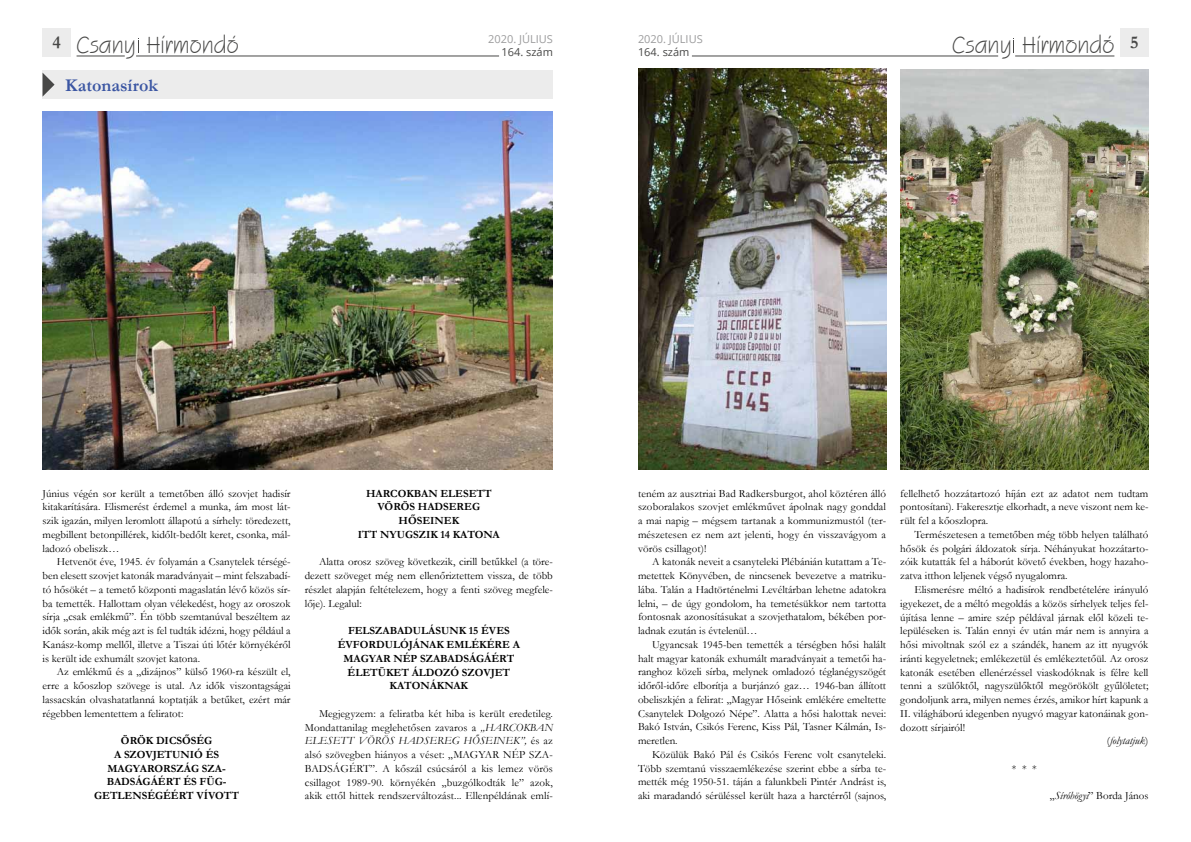
<style>
.page{position:relative;width:1191px;height:842px;background:#fff}
.page>*{position:absolute;margin:0;border:0;box-sizing:border-box;transform-origin:0 0}
.t1{font:24px "Squire D";color:#484847}
.t2{font:700 18px "Garamond";color:#3b56a3}
.t3{font:700 18px "Garamond";color:#484847}
.t4{font:11px/13.8px "Garamond";color:#000;text-align:justify}
.t5{font:700 11px/13.8px "Garamond";color:#000;text-align:center}
.t6{font:11px "Open Sans";color:#9c9c9d}
.t7{font:11px "Open Sans";color:#484847}
.t8{font:italic 11px "Garamond";color:#000}
.s1{font-style:italic}
.s2{font-style:normal}
</style>
<div class="page">
<div style="left:43px;top:28px;width:28px;height:29px;background:#ececec"></div>
<div style="left:1120px;top:28px;width:28px;height:29px;background:#ececec"></div>
<hr style="left:77px;top:55px;width:48px;height:1px;background:#484847">
<hr style="left:1015px;top:55px;width:99px;height:1px;background:#484847">
<hr style="left:136px;top:55px;width:363px;height:1px;background:#484847">
<hr style="left:692px;top:55px;width:306px;height:1px;background:#484847">
<svg style="left:138px;top:38px;width:1px;height:15px"></svg>
<svg style="left:1013px;top:38px;width:1px;height:15px"></svg>
<img style="left:43px;top:112px;width:510px;height:357px">
<img style="left:900px;top:70px;width:248px;height:399px">
<img style="left:638px;top:68px;width:248px;height:401px">
<div style="left:43px;top:70px;width:510px;height:29px;background:#ececec"></div>
<svg style="left:43px;top:73px;width:12px;height:23px"></svg>
<p class="t6" style="left:488px;top:32px;width:66px">2020. JÚLIUS</p>
<p class="t7" style="left:501px;top:45px;width:53px">164. szám</p>
<p class="t6" style="left:638px;top:32px;width:66px">2020. JÚLIUS</p>
<p class="t7" style="left:638px;top:45px;width:53px">164. szám</p>
<h1 class="t1" style="left:77px;top:32px;width:164px">Csany Hírmondó</h1>
<h1 class="t1" style="left:952px;top:32px;width:164px">Csany Hírmondó</h1>
<h2 class="t3" style="left:52px;top:30px;width:10px">4</h2>
<h2 class="t3" style="left:1130px;top:30px;width:10px">5</h2>
<h2 class="t2" style="left:65px;top:73px;width:94px">Katonasírok</h2>
<p class="t4" style="left:43px;top:486px;width:250px">Június végén sor került a temetőben álló szovjet hadisír kitakarítására. Elismerést érdemel a munka, ám most lát&shy;szik igazán, milyen leromlott állapotú a sírhely: töredezett, megbillent betonpillérek, kidőlt-bedőlt keret, csonka, mál&shy;ladozó obeliszk…</p>
<p class="t4" style="left:43px;top:555px;width:250px;text-indent:14px">Hetvenöt éve, 1945. év folyamán a Csanytelek térségé&shy;ben elesett szovjet katonák maradványait – mint felszabadí&shy;tó hősökét – a temető központi magaslatán lévő közös sír&shy;ba temették. Hallottam olyan vélekedést, hogy az oroszok sírja „csak emlékmű”. Én több szemtanúval beszéltem az idők során, akik még azt is fel tudták idézni, hogy például a Kanász-komp mellől, illetve a Tiszai úti lőtér környékéről is került ide exhumált szovjet katona.</p>
<p class="t4" style="left:43px;top:665px;width:250px;text-indent:14px">Az emlékmű és a „dizájnos” külső 1960-ra készült el, erre a kőoszlop szövege is utal. Az idők viszontagságai lassacskán olvashatatlanná koptatják a betűket, ezért már régebben lementettem a feliratot:</p>
<p class="t5" style="left:94px;top:734px;width:146px">ÖRÖK DICSŐSÉG<br>A SZOVJETUNIÓ ÉS<br>MAGYARORSZÁG SZA-<br>BADSÁGÁÉRT ÉS FÜG-<br>GETLENSÉGÉÉRT VÍVOTT</p>
<p class="t5" style="left:358px;top:486px;width:143px">HARCOKBAN ELESETT<br>VÖRÖS HADSEREG<br>HŐSEINEK<br>ITT NYUGSZIK 14 KATONA</p>
<p class="t4" style="left:305px;top:555px;width:250px;text-indent:14px">Alatta orosz szöveg következik, cirill betűkkel (a töre&shy;dezett szöveget még nem ellenőriztettem vissza, de több részlet alapján feltételezem, hogy a fenti szöveg megfele&shy;lője). Legalul:</p>
<p class="t5" style="left:338px;top:624px;width:184px">FELSZABADULÁSUNK 15 ÉVES<br>ÉVFORDULÓJÁNAK EMLÉKÉRE A<br>MAGYAR NÉP SZABADSÁGÁÉRT<br>ÉLETÜKET ÁLDOZÓ SZOVJET<br>KATONÁKNAK</p>
<p class="t4" style="left:305px;top:706px;width:250px;text-indent:14px">Megjegyzem: a feliratba két hiba is került eredetileg.<br>Mondattanilag meglehetősen zavaros a <span class="s1">„HARCOKBAN ELESETT VÖRÖS HADSEREG HŐSEINEK”,</span> és az alsó szövegben hiányos a véset: „MAGYAR NÉP SZA-BADSÁGÉRT”. A kőszál csúcsáról a kis lemez vörös csillagot 1989-90. környékén „buzgólkodták le” azok, akik ettől hittek rendszerváltozást... Ellenpéldának emlí-</p>
<p class="t4" style="left:638px;top:486px;width:250px">teném az ausztriai Bad Radkersburgot, ahol köztéren álló szoboralakos szovjet emlékművet ápolnak nagy gonddal a mai napig – mégsem tartanak a kommunizmustól (ter&shy;mészetesen ez nem azt jelenti, hogy én visszavágyom a vörös csillagot)!</p>
<p class="t4" style="left:638px;top:555px;width:250px;text-indent:14px">A katonák neveit a csanyteleki Plébánián kutattam a Te&shy;metettek Könyvében, de nincsenek bevezetve a matriku&shy;lába. Talán a Hadtörténelmi Levéltárban lehetne adatokra lelni, – de úgy gondolom, ha temetésükkor nem tartotta fontosnak azonosításukat a szovjethatalom, békében por&shy;ladnak ezután is évtelenül…</p>
<p class="t4" style="left:638px;top:637px;width:250px;text-indent:14px">Ugyancsak 1945-ben temették a térségben hősi halált halt magyar katonák exhumált maradványait a temetői ha&shy;ranghoz közeli sírba, melynek omladozó téglanégyszögét időről-időre elborítja a burjánzó gaz… 1946-ban állított obeliszkjén a felirat: „Magyar Hőseink emlékére emeltette Csanytelek Dolgozó Népe”. Alatta a hősi halottak nevei:<br>Bakó István, Csikós Ferenc, Kiss Pál, Tasner Kálmán, Is&shy;meretlen.</p>
<p class="t4" style="left:638px;top:747px;width:250px;text-indent:14px">Közülük Bakó Pál és Csikós Ferenc volt csanyteleki.<br>Több szemtanú visszaemlékezése szerint ebbe a sírba te&shy;mették még 1950-51. táján a falunkbeli Pintér Andrást is, aki maradandó sérüléssel került haza a harctérről (sajnos,</p>
<p class="t4" style="left:900px;top:486px;width:250px">fellelhető hozzátartozó híján ezt az adatot nem tudtam pontosítani). Fakeresztje elkorhadt, a neve viszont nem ke&shy;rült fel a kőoszlopra.</p>
<p class="t4" style="left:900px;top:527px;width:250px;text-indent:14px">Természetesen a temetőben még több helyen található hősök és polgári áldozatok sírja. Néhányukat hozzátarto&shy;zóik kutatták fel a háborút követő években, hogy hazaho&shy;zatva itthon leljenek végső nyugalomra.</p>
<p class="t4" style="left:914px;top:582px;width:235px">Elismerésre méltó a hadisírok rendbetételére irányuló</p>
<p class="t4" style="left:900px;top:596px;width:250px">igyekezet, de a méltó megoldás a közös sírhelyek teljes fel-</p>
<p class="t4" style="left:900px;top:610px;width:250px">újítása lenne – amire szép példával járnak elől közeli te-</p>
<p class="t4" style="left:900px;top:624px;width:250px">lepüléseken is. Talán ennyi év után már nem is annyira a</p>
<p class="t4" style="left:900px;top:637px;width:250px">hősi mivoltnak szól ez a szándék, hanem az itt nyugvók</p>
<p class="t4" style="left:900px;top:651px;width:250px">iránti kegyeletnek; emlékezetül és emlékeztetőül. Az orosz</p>
<p class="t4" style="left:900px;top:665px;width:250px">katonák esetében ellenérzéssel viaskodóknak is félre kell</p>
<p class="t4" style="left:900px;top:679px;width:250px">tenni a szülőktől, nagyszülőktől megörökölt gyűlöletet;</p>
<p class="t4" style="left:900px;top:692px;width:250px">gondoljunk arra, milyen nemes érzés, amikor hírt kapunk a</p>
<p class="t4" style="left:900px;top:706px;width:250px">II. világháború idegenben nyugvó magyar katonáinak gon-</p>
<p class="t4" style="left:900px;top:720px;width:66px">dozott sírjairól!</p>
<p class="t8" style="left:1107px;top:733px;width:43px"><span class="s2">(</span>folytatjuk<span class="s2">)</span></p>
<p class="t4" style="left:1011px;top:761px;width:27px">* * *</p>
<p class="t4" style="left:1049px;top:789px;width:100px">„<span class="s1">Síróhögyi</span>” Borda János</p>
</div>
